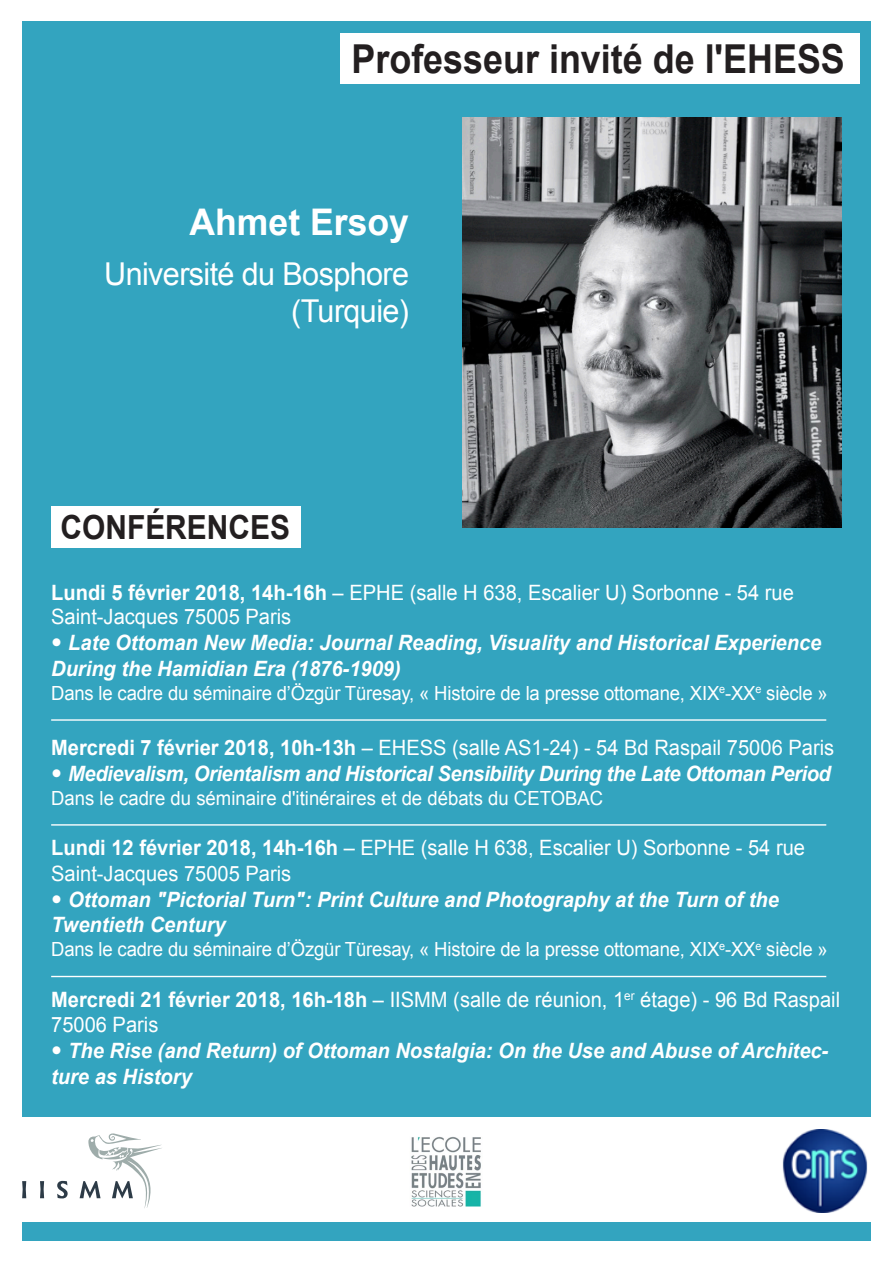
<style>
.page{position:relative;width:893px;height:1263px;background:#fff}
.page>*{position:absolute;margin:0;border:0;box-sizing:border-box;transform-origin:0 0}
.t1{font:700 39.9px "Arial";color:#231f20;scale:.9 1}
.t2{font:700 36.75px "Arial";color:#fff}
.t3{font:700 33.3px "Arial";color:#231f20;scale:.9 1}
.t4{font:31.5px/36.8px "Arial";letter-spacing:-.02em;color:#fff;text-align:right}
.t5{font:21.15px/25.7px "Arial";color:#fff;scale:.95 1}
.t6{font:italic 700 21.15px/25.7px "Arial";color:#fff;scale:.95 1}
.t7{font:italic 700 21.15px "Arial";letter-spacing:-.02em;color:#fff;scale:.95 1}
.t8{font:19.5px "Arial";letter-spacing:-.01em;color:#fff;scale:.95 1}
.s1{font-weight:700}
.s2{font-family:"Avenir";font-weight:400;font-style:normal;font-size:22.05px}
</style>
<div class="page">
<div style="left:22px;top:21px;width:848px;height:1220px;background:#33a4bf"></div>
<div style="left:340px;top:33px;width:520px;height:50px;background:#fff"></div>
<div style="left:51px;top:506px;width:250px;height:42px;background:#fff"></div>
<hr style="left:51px;top:719px;width:775px;height:2px;background:#fff">
<hr style="left:51px;top:824px;width:775px;height:2px;background:#fff">
<hr style="left:51px;top:976px;width:775px;height:1px;background:#fff">
<div style="left:18px;top:1117px;width:858px;height:104px;background:#fff"></div>
<img style="left:411px;top:1136px;width:70px;height:71px">
<img style="left:782px;top:1129px;width:85px;height:83px">
<img style="left:463px;top:117px;width:379px;height:410px">
<svg style="left:22px;top:1181px;width:4px;height:17px"></svg>
<svg style="left:40px;top:1181px;width:4px;height:17px"></svg>
<svg style="left:57px;top:1181px;width:11px;height:17px"></svg>
<svg style="left:80px;top:1133px;width:82px;height:75px"></svg>
<p class="t1" style="left:351px;top:32px;width:550px">Professeur invité de l'EHESS</p>
<p class="t2" style="left:189px;top:198px;width:221px">Ahmet Ersoy</p>
<p class="t4" style="left:104px;top:256px;width:306px">Université du Bosphore (Turquie)</p>
<p class="t3" style="left:61px;top:505px;width:256px">CONFÉRENCES</p>
<p class="t5" style="left:51px;top:581px;width:783px;line-height:24.2px"><span class="s1">Lundi 5 février 2018, 14h-16h</span> – EPHE (salle H 638, Escalier U) Sorbonne - 54 rue<br>Saint-Jacques 75005 Paris</p>
<p class="t6" style="left:51px;top:630px;width:812px"><span class="s2">•</span> Late Ottoman New Media: Journal Reading, Visuality and Historical Experience<br>During the Hamidian Era (1876-1909)</p>
<p class="t8" style="left:51px;top:680px;width:819px">Dans le cadre du séminaire d’Özgür Türesay, « Histoire de la presse ottomane, XIX<sup>e</sup>-XX<sup>e</sup> siècle »</p>
<p class="t5" style="left:51px;top:735px;width:826px"><span class="s1">Mercredi 7 février 2018, 10h-13h</span> – EHESS (salle AS1-24) - 54 Bd Raspail 75006 Paris</p>
<p class="t7" style="left:51px;top:759px;width:822px"><span class="s2">•</span> Medievalism, Orientalism and Historical Sensibility During the Late Ottoman Period</p>
<p class="t8" style="left:51px;top:785px;width:583px">Dans le cadre du séminaire d'itinéraires et de débats du CETOBAC</p>
<p class="t5" style="left:51px;top:835px;width:795px"><span class="s1">Lundi 12 février 2018, 14h-16h</span> – EPHE (salle H 638, Escalier U) Sorbonne - 54 rue<br>Saint-Jacques 75005 Paris</p>
<p class="t6" style="left:51px;top:887px;width:767px"><span class="s2">•</span> Ottoman "Pictorial Turn": Print Culture and Photography at the Turn of the<br>Twentieth Century</p>
<p class="t8" style="left:51px;top:936px;width:819px">Dans le cadre du séminaire d’Özgür Türesay, « Histoire de la presse ottomane, XIX<sup>e</sup>-XX<sup>e</sup> siècle »</p>
<p class="t5" style="left:51px;top:987px;width:832px"><span class="s1">Mercredi 21 février 2018, 16h-18h</span> – IISMM (salle de réunion, 1<sup>er</sup> étage) - 96 Bd Raspail<br>75006 Paris</p>
<p class="t6" style="left:51px;top:1038px;width:820px"><span class="s2">•</span> The Rise (and Return) of Ottoman Nostalgia: On the Use and Abuse of Architec&shy;ture as History</p>
</div>
